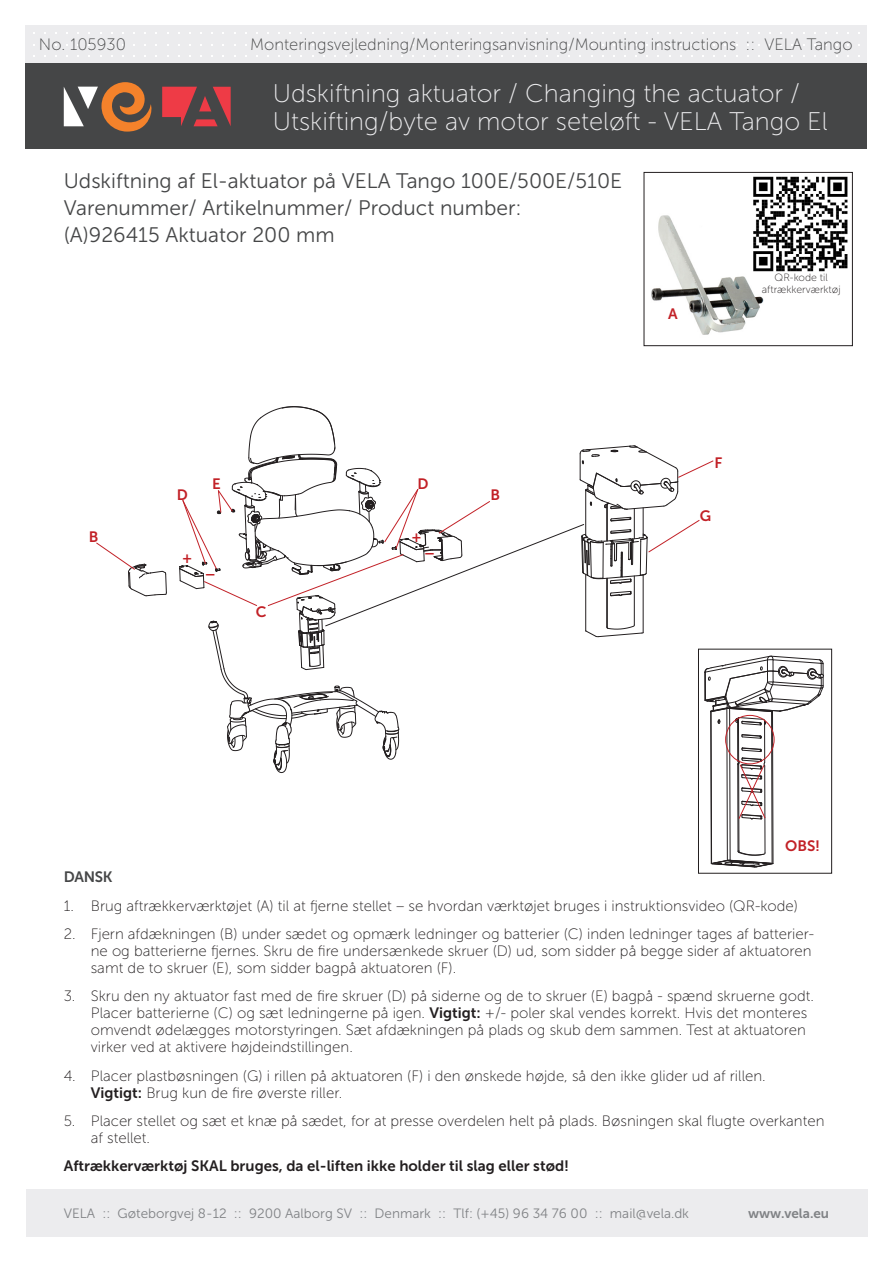
<style>
.page{position:relative;width:893px;height:1263px;background:#fff}
.page>*{position:absolute;margin:0;border:0;box-sizing:border-box;transform-origin:0 0}
.Titeloverskrift{font:25.5px/28.5px "Museo Sans 100";color:#ececee}
.Overskrift_orange{font:21px "Museo Sans 300";color:#454647}
.Titeloverskrift-2{font:16.5px "Museo Sans 100";color:#454647}
.t1{font:15px/17px "Museo Sans 100";color:#231f20}
.Brødtekst_med_afsnit{font:15px "Museo Sans 700";color:#231f20}
.Bullit_tekst{font:15px "Museo Sans 700";color:#c22127}
.Underoverskrifter{font:15px "Museo Sans 700";letter-spacing:-.02em;color:#454647}
.t2{font:13.5px "Museo Sans 300";color:#808285}
.t3{font:13.5px "Museo Sans 700";color:#808285}
.Brødtekst_med_afsnit-2{font:10.5px/12px "Museo Sans 100";color:#231f20;text-align:center}
.s1{font-family:"Museo Sans 700"}
</style>
<div class="page">
<div style="left:26px;top:26px;width:841px;height:38px;background:#ececee"></div>
<div style="left:26px;top:64px;width:841px;height:85px;background:#454647"></div>
<svg style="left:162px;top:87px;width:69px;height:39px"></svg>
<svg style="left:64px;top:82px;width:88px;height:50px"></svg>
<div style="left:26px;top:1189px;width:841px;height:48px;background:#ececee"></div>
<hr style="left:643px;top:575px;width:1px;height:58px;background:#231f20">
<hr style="left:585px;top:574px;width:1px;height:57px;background:#231f20">
<hr style="left:606px;top:578px;width:1px;height:49px;background:#231f20">
<hr style="left:634px;top:576px;width:1px;height:49px;background:#231f20">
<hr style="left:607px;top:578px;width:1px;height:49px;background:#231f20">
<svg style="left:610px;top:591px;width:22px;height:5px"></svg>
<svg style="left:585px;top:625px;width:59px;height:12px"></svg>
<svg style="left:96px;top:542px;width:71px;height:54px"></svg>
<img style="left:651px;top:215px;width:113px;height:120px">
<img style="left:753px;top:176px;width:95px;height:96px">
<div style="left:644px;top:172px;width:209px;height:174px;border:1px solid #231f20"></div>
<svg style="left:179px;top:406px;width:401px;height:367px"></svg>
<svg style="left:580px;top:445px;width:134px;height:139px"></svg>
<div style="left:698px;top:649px;width:134px;height:224px;border:1px solid #231f20"></div>
<svg style="left:704px;top:656px;width:120px;height:211px"></svg>
<p class="Titeloverskrift-2" style="left:39px;top:35px;width:89px">No. 105930</p>
<p class="Titeloverskrift-2" style="left:250px;top:35px;width:604px">Monteringsvejledning/Monteringsanvisning/Mounting instructions :: VELA Tango</p>
<p class="Titeloverskrift" style="left:273px;top:79px;width:556px">Udskiftning aktuator / Changing the actuator /<br>Utskifting/byte av motor seteløft - VELA Tango El</p>
<p class="Overskrift_orange" style="left:64px;top:169px;width:560px">Udskiftning af El-aktuator på VELA Tango 100E/500E/510E</p>
<p class="Overskrift_orange" style="left:64px;top:196px;width:459px">Varenummer/ Artikelnummer/ Product number:</p>
<p class="Overskrift_orange" style="left:64px;top:223px;width:272px">(A)926415 Aktuator 200 mm</p>
<p class="Bullit_tekst" style="left:89px;top:529px;width:11px">B</p>
<p class="Bullit_tekst" style="left:177px;top:486px;width:13px">D</p>
<p class="Bullit_tekst" style="left:183px;top:550px;width:11px">+</p>
<p class="Bullit_tekst" style="left:212px;top:475px;width:10px">E</p>
<p class="Bullit_tekst" style="left:417px;top:475px;width:13px">D</p>
<p class="Bullit_tekst" style="left:412px;top:529px;width:11px">+</p>
<p class="Bullit_tekst" style="left:206px;top:561px;width:11px">_</p>
<p class="Bullit_tekst" style="left:256px;top:603px;width:12px">C</p>
<p class="Bullit_tekst" style="left:425px;top:539px;width:11px">_</p>
<p class="Bullit_tekst" style="left:490px;top:486px;width:11px">B</p>
<p class="Bullit_tekst" style="left:668px;top:305px;width:11px">A</p>
<p class="Brødtekst_med_afsnit-2" style="left:762px;top:272px;width:80px">QR-kode til aftrækkerværktøj</p>
<p class="Bullit_tekst" style="left:714px;top:454px;width:9px">F</p>
<p class="Bullit_tekst" style="left:700px;top:507px;width:13px">G</p>
<p class="Bullit_tekst" style="left:785px;top:837px;width:37px">OBS!</p>
<p class="Underoverskrifter" style="left:64px;top:869px;width:50px">DANSK</p>
<p class="t1" style="left:64px;top:897px;width:736px">1. Brug aftrækkerværktøjet (A) til at fjerne stellet – se hvordan værktøjet bruges i instruktionsvideo (QR-kode)</p>
<p class="t1" style="left:91px;top:925px;width:725px;text-indent:-27px">2. Fjern afdækningen (B) under sædet og opmærk ledninger og batterier (C) inden ledninger tages af batterier&shy;ne og batterierne fjernes. Skru de fire undersænkede skruer (D) ud, som sidder på begge sider af aktuatoren samt de to skruer (E), som sidder bagpå aktuatoren (F).</p>
<p class="t1" style="left:91px;top:988px;width:725px;text-indent:-27px">3. Skru den ny aktuator fast med de fire skruer (D) på siderne og de to skruer (E) bagpå - spænd skruerne godt.<br>Placer batterierne (C) og sæt ledningerne på igen. <span class="s1">Vigtigt:</span> +/- poler skal vendes korrekt. Hvis det monteres omvendt ødelægges motorstyringen. Sæt afdækningen på plads og skub dem sammen. Test at aktuatoren virker ved at aktivere højdeindstillingen.</p>
<p class="t1" style="left:91px;top:1067px;width:676px;text-indent:-27px">4. Placer plastbøsningen (G) i rillen på aktuatoren (F) i den ønskede højde, så den ikke glider ud af rillen.<br><span class="s1">Vigtigt:</span> Brug kun de fire øverste riller.</p>
<p class="t1" style="left:91px;top:1112px;width:735px;text-indent:-27px">5. Placer stellet og sæt et knæ på sædet, for at presse overdelen helt på plads. Bøsningen skal flugte overkanten af stellet.</p>
<p class="Brødtekst_med_afsnit" style="left:64px;top:1157px;width:507px">Aftrækkerværktøj SKAL bruges, da el-liften ikke holder til slag eller stød!</p>
<p class="t2" style="left:64px;top:1206px;width:627px">VELA :: Gøteborgvej 8-12 :: 9200 Aalborg SV :: Denmark :: Tlf: (+45) 96 34 76 00 :: mail@vela.dk</p>
<p class="t3" style="left:748px;top:1206px;width:83px">www.vela.eu</p>
</div>
